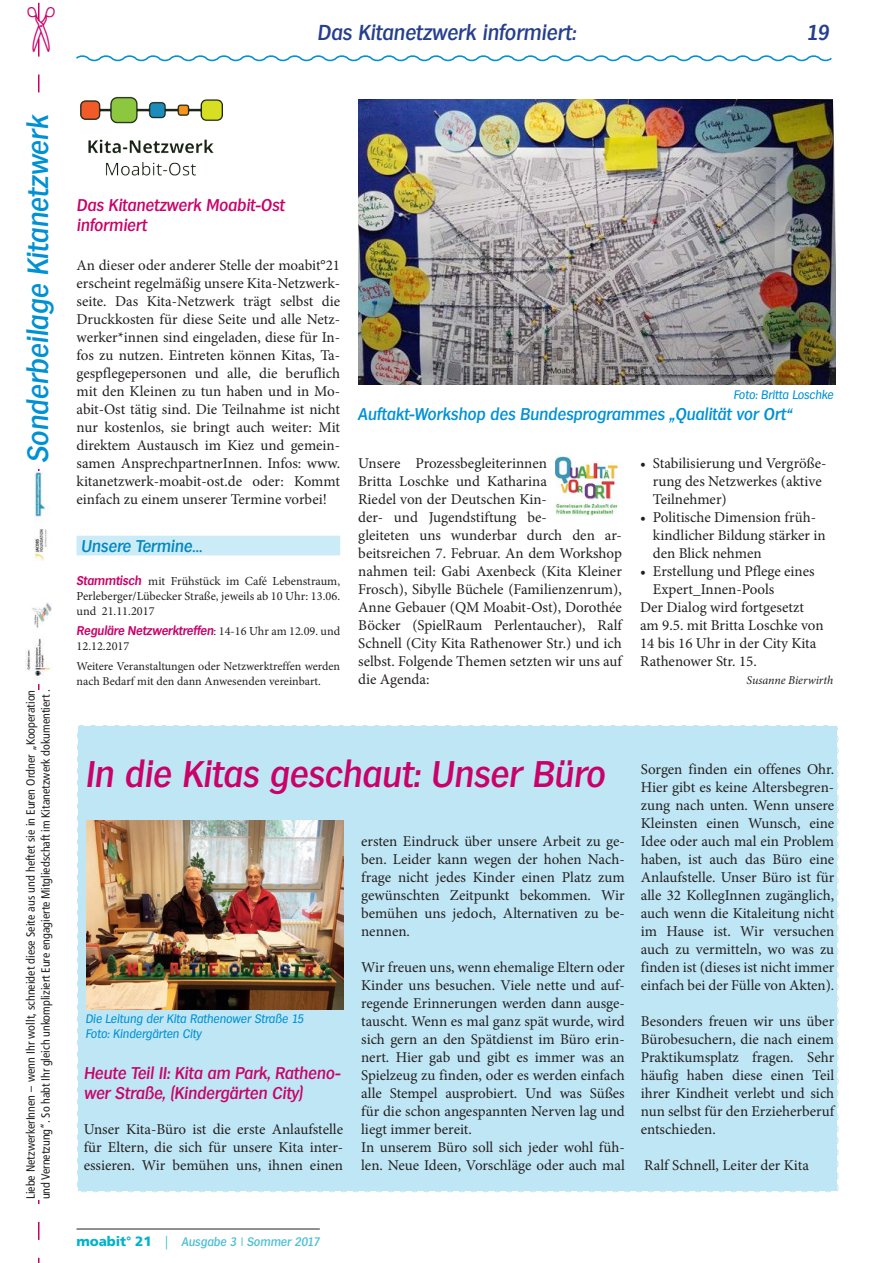
<style>
.page{position:relative;width:893px;height:1263px;background:#fff}
.page>*{position:absolute;margin:0;border:0;box-sizing:border-box;transform-origin:0 0}
._03-Headline{font:500 36px "Ihamburg";color:#c9026a}
._03-Headline_blau{font:500 28.5px "Ihamburg";color:#0091d5}
.Rubrik_im_Kopf{font:500 21px "Ihamburg";color:#253f8e}
.t1{font:600 21px "Ihamburg";color:#253f8e}
._02-ZÜ-rot{font:500 16.5px/19.5px "Ihamburg";color:#c9026a}
._02-zwü{font:500 16.5px "Ihamburg";color:#0091d5}
.Rubriktermine{font:500 16.5px "Ihamburg";color:#0087bf}
._01-grundtext{font:15px/18px "Minion Pro";color:#231f20;text-align:justify}
._02-adressen{font:12.3px/15px "Minion Pro";color:#231f20;text-align:justify}
.kleiner_grundtext{font:condensed 12px/15px "Frutiger";color:#231f20}
.kleiner_grundtext-2{font:12px/15px "Minion Pro";color:#231f20}
._04-BU{font:12px "Ihamburg";color:#0091d5}
.t2{font:500 12px "Ihamburg";color:#4dbfd5}
._11-kursiv-rechts-au{font:italic 12px "Minion Pro";letter-spacing:-.005em;color:#231f20}
.s1{font-family:"Ihamburg";font-weight:600;color:#c9026a}
.s2{font-family:"Frutiger Black Turk";font-weight:400;font-size:13.5px;color:#03b2cd}
.s3{font-family:"Frutiger LT Std";font-weight:300;font-stretch:condensed;font-size:13.5px;color:#03b2cd}
</style>
<div class="page">
<div style="left:77px;top:725px;width:762px;height:468px;background:#bfe6f4"></div>
<img style="left:358px;top:99px;width:478px;height:286px">
<img style="left:80px;top:96px;width:143px;height:80px">
<div style="left:77px;top:536px;width:263px;height:19px;background:#cbebf6"></div>
<img style="left:555px;top:456px;width:64px;height:60px">
<img style="left:26px;top:649px;width:2px;height:22px">
<img style="left:87px;top:821px;width:256px;height:189px">
<hr style="left:77px;top:1229px;width:243px;height:1px;background:#231f20">
<svg style="left:76px;top:55px;width:756px;height:7px"></svg>
<svg style="left:28px;top:3px;width:24px;height:1260px"></svg>
<p class="Rubrik_im_Kopf" style="left:317px;top:20px;width:260px">Das Kitanetzwerk informiert:</p>
<h3 class="t1" style="left:806px;top:21px;width:24px">19</h3>
<p class="_03-Headline_blau" style="left:21px;top:463px;width:350px;rotate:-90deg">Sonderbeilage Kitanetzwerk</p>
<p class="kleiner_grundtext" style="left:23px;top:1199px;width:511px;rotate:-90deg">Liebe NetzwerkerInnen – wenn Ihr wollt, schneidet diese Seite aus und heftet sie in Euren Ordner „Kooperation und Vernetzung“. So habt Ihr gleich unkompliziert Eure engagierte Mitgliedschaft im Kitanetzwerk dokumentiert .</p>
<p class="_02-ZÜ-rot" style="left:77px;top:195px;width:209px">Das Kitanetzwerk Moabit-Ost informiert</p>
<p class="_01-grundtext" style="left:77px;top:256px;width:265px">An dieser oder anderer Stelle der moabit°21 erscheint regelmäßig unsere Kita-Netzwerk&shy;seite. Das Kita-Netzwerk trägt selbst die Druckkosten für diese Seite und alle Netz&shy;werker*innen sind eingeladen, diese für In&shy;fos zu nutzen. Eintreten können Kitas, Ta&shy;gespflegepersonen und alle, die beruflich mit den Kleinen zu tun haben und in Mo&shy;abit-Ost tätig sind. Die Teilnahme ist nicht nur kostenlos, sie bringt auch weiter: Mit direktem Austausch im Kiez und gemein&shy;samen AnsprechpartnerInnen. Infos: www. kitanetzwerk-moabit-ost.de oder: Kommt einfach zu einem unserer Termine vorbei!</p>
<p class="Rubriktermine" style="left:81px;top:536px;width:123px">Unsere Termine…</p>
<p class="_02-adressen" style="left:77px;top:573px;width:265px"><span class="s1">Stammtisch</span> mit Frühstück im Café Lebenstraum, Perleberger/Lübecker Straße, jeweils ab 10 Uhr: 13.06. und 21.11.2017</p>
<p class="_02-adressen" style="left:77px;top:623px;width:265px"><span class="s1">Reguläre Netzwerktreffen</span>: 14-16 Uhr am 12.09. und<br>12.12.2017</p>
<p class="kleiner_grundtext-2" style="left:77px;top:659px;width:265px">Weitere Veranstaltungen oder Netzwerktreffen werden nach Bedarf mit den dann Anwesenden vereinbart.</p>
<p class="_04-BU" style="left:733px;top:387px;width:102px">Foto: Britta Loschke</p>
<p class="_02-zwü" style="left:358px;top:404px;width:435px">Auftakt-Workshop des Bundesprogrammes „Qualität vor Ort“</p>
<p class="_01-grundtext" style="left:358px;top:454px;width:265px;text-align:left">Unsere Prozessbegleiterinnen<br>Britta Loschke und Katharina<br>Riedel von der Deutschen Kin-<br>der- und Jugendstiftung be-<br>gleiteten uns wunderbar durch den ar&shy;beitsreichen 7. Februar. An dem Workshop nahmen teil: Gabi Axenbeck (Kita Kleiner Frosch), Sibylle Büchele (Familienzenrum), Anne Gebauer (QM Moabit-Ost), Dorothée Böcker (SpielRaum Perlentaucher), Ralf Schnell (City Kita Rathenower Str.) und ich selbst. Folgende Themen setzten wir uns auf die Agenda:</p>
<p class="_01-grundtext" style="left:653px;top:454px;width:175px;text-align:left;text-indent:-13px">• Stabilisierung und Vergröße&shy;rung des Netzwerkes (aktive<br>Teilnehmer)</p>
<p class="_01-grundtext" style="left:653px;top:508px;width:174px;text-align:left;text-indent:-13px">• Politische Dimension früh&shy;kindlicher Bildung stärker in den Blick nehmen</p>
<p class="_01-grundtext" style="left:653px;top:562px;width:163px;text-indent:-13px">• Erstellung und Pflege eines<br>Expert_Innen-Pools</p>
<p class="_01-grundtext" style="left:640px;top:598px;width:185px;text-align:left">Der Dialog wird fortgesetzt am 9.5. mit Britta Loschke von<br>14 bis 16 Uhr in der City Kita<br>Rathenower Str. 15.</p>
<p class="_11-kursiv-rechts-au" style="left:747px;top:672px;width:88px">Susanne Bierwirth</p>
<p class="_03-Headline" style="left:85px;top:753px;width:521px">In die Kitas geschaut: Unser Büro</p>
<p class="_04-BU" style="left:85px;top:1012px;width:220px">Die Leitung der Kita Rathenower Straße 15</p>
<p class="_04-BU" style="left:85px;top:1026px;width:118px">Foto: Kindergärten City</p>
<p class="_02-ZÜ-rot" style="left:84px;top:1063px;width:258px">Heute Teil II: Kita am Park, Ratheno&shy;wer Straße, (Kindergärten City)</p>
<p class="_01-grundtext" style="left:84px;top:1120px;width:261px">Unser Kita-Büro ist die erste Anlaufstelle für Eltern, die sich für unsere Kita inter&shy;essieren. Wir bemühen uns, ihnen einen</p>
<p class="_01-grundtext" style="left:361px;top:832px;width:265px">ersten Eindruck über unsere Arbeit zu ge&shy;ben. Leider kann wegen der hohen Nach&shy;frage nicht jedes Kinder einen Platz zum gewünschten Zeitpunkt bekommen. Wir bemühen uns jedoch, Alternativen zu be&shy;nennen.</p>
<p class="_01-grundtext" style="left:361px;top:958px;width:265px">Wir freuen uns, wenn ehemalige Eltern oder Kinder uns besuchen. Viele nette und auf&shy;regende Erinnerungen werden dann ausge&shy;tauscht. Wenn es mal ganz spät wurde, wird sich gern an den Spätdienst im Büro erin&shy;nert. Hier gab und gibt es immer was an Spielzeug zu finden, oder es werden einfach alle Stempel ausprobiert. Und was Süßes für die schon angespannten Nerven lag und liegt immer bereit.</p>
<p class="_01-grundtext" style="left:361px;top:1138px;width:265px">In unserem Büro soll sich jeder wohl füh&shy;len. Neue Ideen, Vorschläge oder auch mal</p>
<p class="_01-grundtext" style="left:641px;top:760px;width:195px">Sorgen finden ein offenes Ohr.<br>Hier gibt es keine Altersbegren&shy;zung nach unten. Wenn unsere Kleinsten einen Wunsch, eine Idee oder auch mal ein Problem haben, ist auch das Büro eine Anlaufstelle. Unser Büro ist für alle 32 KollegInnen zugänglich, auch wenn die Kitaleitung nicht im Hause ist. Wir versuchen auch zu vermitteln, wo was zu finden ist (dieses ist nicht immer einfach bei der Fülle von Akten).</p>
<p class="_01-grundtext" style="left:641px;top:1012px;width:195px">Besonders freuen wir uns über Bürobesuchern, die nach einem Praktikumsplatz fragen. Sehr häufig haben diese einen Teil ihrer Kindheit verlebt und sich nun selbst für den Erzieherberuf entschieden.</p>
<p class="_01-grundtext" style="left:644px;top:1156px;width:166px">Ralf Schnell, Leiter der Kita</p>
<p class="t2" style="left:77px;top:1235px;width:245px"><span class="s2">moabit° 21</span> <span class="s3">|</span> Ausgabe 3 | Sommer 2017</p>
</div>
